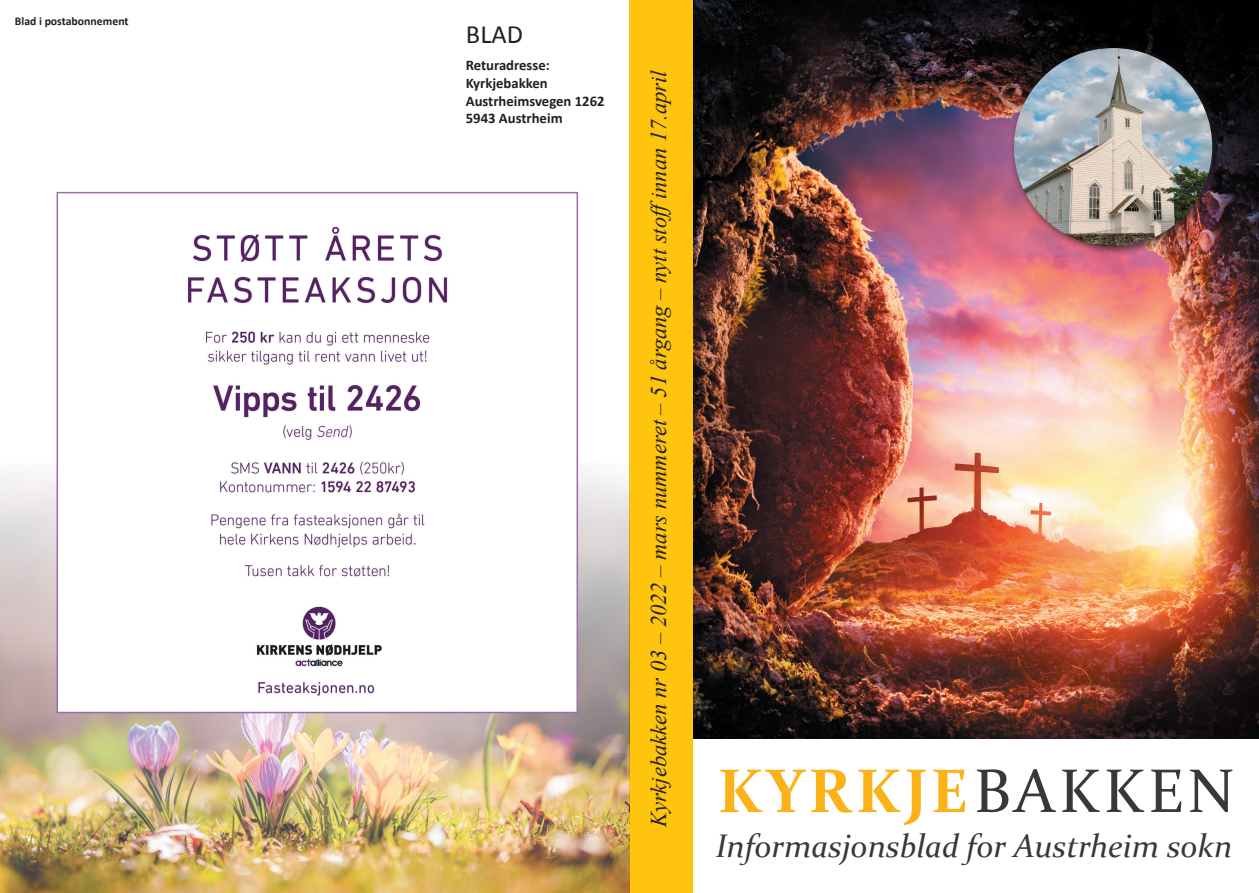
<style>
.page{position:relative;width:1259px;height:893px;background:#fff}
.page>*{position:absolute;margin:0;border:0;box-sizing:border-box;transform-origin:0 0}
.t1{font:61.95px "Constantia";letter-spacing:.06em;color:#3c3635}
.t2{font:italic 32.7px "Constantia";color:#3c3635}
.t3{font:26.4px "Calibri";color:#231f20}
.t4{font:italic 22.5px "Times New Roman";color:#231f20}
.t5{font:700 14.7px/17.7px "Calibri";color:#231f20}
.t6{font:700 11.7px "Calibri";color:#231f20}
.s1{font-weight:700;color:#fbb219}
.s2{font-weight:700;font-size:62.1px;color:#fbb219}
</style>
<div class="page">
<div style="left:629px;top:0;width:64px;height:893px;background:#fec40e"></div>
<img style="left:693px;top:0;width:566px;height:738px">
<div style="left:1009px;top:43px;width:213px;height:213px;background:#231f20;opacity:.75"></div>
<img style="left:1014px;top:48px;width:198px;height:198px;border-radius:99px">
<img style="left:0;top:463px;width:629px;height:430px">
<img style="left:60px;top:226px;width:515px;height:484px">
<div style="left:57px;top:192px;width:521px;height:521px;border:2px solid #9a6fa5"></div>
<p class="t6" style="left:15px;top:13px;width:115px">Blad i postabonnement</p>
<p class="t3" style="left:466px;top:18px;width:59px">BLAD</p>
<p class="t5" style="left:466px;top:56px;width:140px">Returadresse:<br>Kyrkjebakken<br>Austrheimsvegen 1262<br>5943 Austrheim</p>
<p class="t4" style="left:643px;top:827px;width:759px;rotate:-90deg">Kyrkjebakken nr 03 – 2022 – mars nummeret – 51 årgang – nytt stoffinnan 17.april</p>
<h1 class="t1" style="left:717px;top:749px;width:518px"><span class="s1">KYRK</span><span class="s2">J</span><span class="s1">E</span>BAKKEN</h1>
<h2 class="t2" style="left:716px;top:823px;width:518px">Informasjonsblad for Austrheim sokn</h2>
</div>
